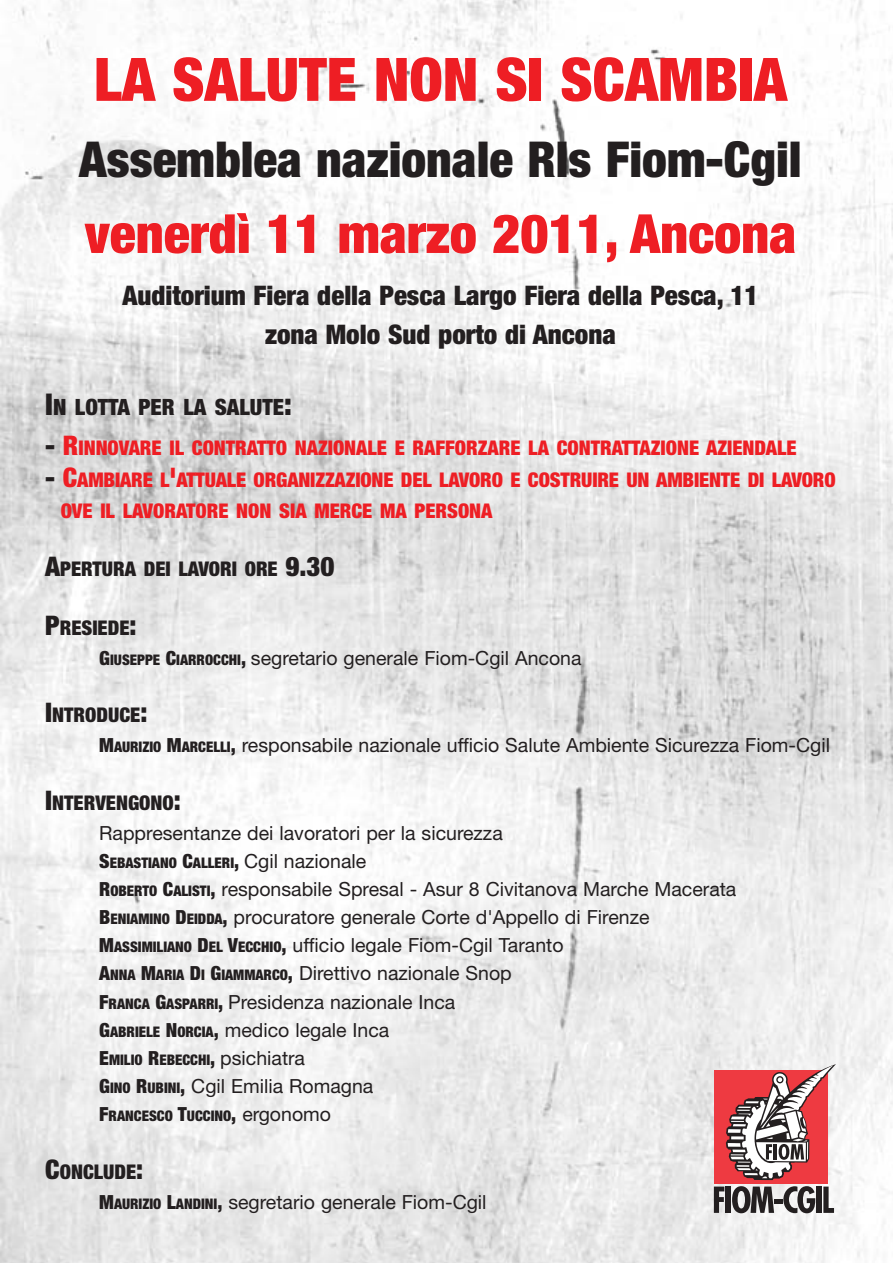
<style>
.page{position:relative;width:893px;height:1263px;background:#fff}
.page>*{position:absolute;margin:0;border:0;box-sizing:border-box;transform-origin:0 0}
.t1{font:900 condensed 60px "Helvetica Neue";color:#ee1e24}
.t2{font:900 condensed 54px "Helvetica Neue";color:#ee1e24}
.t3{font:900 condensed 49.5px "Helvetica Neue";color:#231f20}
.t4{font:900 condensed 27px/39px "Helvetica Neue";color:#231f20;text-align:center}
.t5{font:900 condensed 22.5px "Helvetica Neue";color:#231f20}
.t6{font:900 condensed 20.25px/31.5px "Helvetica Neue";color:#ee1e24}
.t7{font:900 condensed 20.25px "Helvetica Neue";color:#231f20}
.t8{font:19.5px/28px "Helvetica Neue";color:#231f20}
.t9{font:900 condensed 14.7px "Helvetica Neue";color:#231f20}
.s1{font-size:30px}
.s2{font-size:27px;color:#231f20}
.s3{font-size:27px}
.s4{font-weight:900;font-stretch:condensed}
.s5{font-weight:900;font-stretch:condensed;font-size:14.7px}
.s6{font-size:19.5px}
.s7{font-weight:400;font-stretch:normal;font-size:19.5px}
</style>
<div class="page">
<img style="left:0;top:0;width:893px;height:1263px">
<div style="left:714px;top:1070px;width:114px;height:114px;background:#ee3a41"></div>
<svg style="left:714px;top:1186px;width:10px;height:27px"></svg>
<div style="left:726px;top:1186px;width:5px;height:27px;background:#231f20"></div>
<svg style="left:732px;top:1186px;width:42px;height:27px"></svg>
<div style="left:774px;top:1199px;width:9px;height:5px;background:#231f20"></div>
<svg style="left:783px;top:1186px;width:32px;height:27px"></svg>
<div style="left:816px;top:1186px;width:5px;height:27px;background:#231f20"></div>
<svg style="left:823px;top:1186px;width:11px;height:27px"></svg>
<svg style="left:726px;top:1064px;width:110px;height:116px"></svg>
<h1 class="t1" style="left:94px;top:43px;width:695px">LA SALUTE NON SI SCAMBIA</h1>
<h3 class="t3" style="left:79px;top:129px;width:724px">Assemblea nazionale Rls Fiom-Cgil</h3>
<h2 class="t2" style="left:85px;top:200px;width:713px">venerdì 11 marzo 2011, Ancona</h2>
<h3 class="t4" style="left:122px;top:275px;width:638px">Auditorium Fiera della Pesca Largo Fiera della Pesca, 11 zona Molo Sud porto di Ancona</h3>
<p class="t5" style="left:45px;top:393px;width:248px"><span class="s1">I</span>N LOTTA PER LA SALUTE<span class="s1">:</span></p>
<p class="t6" style="left:45px;top:432px;width:753px"><span class="s2">-</span> <span class="s3">R</span>INNOVARE IL CONTRATTO NAZIONALE E RAFFORZARE LA CONTRATTAZIONE AZIENDALE</p>
<p class="t6" style="left:61px;top:463px;width:776px;text-indent:-15px"><span class="s2">-</span> <span class="s3">C</span>AMBIARE L<span class="s3">'</span>ATTUALE ORGANIZZAZIONE DEL LAVORO E COSTRUIRE UN AMBIENTE DI LAVORO<br>OVE IL LAVORATORE NON SIA MERCE MA PERSONA</p>
<p class="t7" style="left:45px;top:557px;width:291px"><span class="s3">A</span>PERTURA DEI LAVORI ORE <span class="s3">9.30</span></p>
<p class="t7" style="left:45px;top:615px;width:93px"><span class="s3">P</span>RESIEDE<span class="s3">:</span></p>
<p class="t8" style="left:99px;top:643px;width:484px"><span class="s4">G</span><span class="s5">IUSEPPE</span> <span class="s4">C</span><span class="s5">IARROCCHI</span><span class="s4">,</span> segretario generale Fiom-Cgil Ancona</p>
<p class="t7" style="left:45px;top:702px;width:104px"><span class="s3">I</span>NTRODUCE<span class="s3">:</span></p>
<p class="t8" style="left:99px;top:731px;width:732px"><span class="s4">M</span><span class="s5">AURIZIO</span> <span class="s4">M</span><span class="s5">ARCELLI</span><span class="s4">,</span> responsabile nazionale ufficio Salute Ambiente Sicurezza Fiom-Cgil</p>
<p class="t7" style="left:45px;top:790px;width:137px"><span class="s3">I</span>NTERVENGONO<span class="s3">:</span></p>
<p class="t8" style="left:99px;top:819px;width:405px">Rappresentanze dei lavoratori per la sicurezza</p>
<p class="t9" style="left:99px;top:853px;width:269px"><span class="s6">S</span>EBASTIANO <span class="s6">C</span>ALLERI<span class="s6">,</span> <span class="s7">Cgil nazionale</span></p>
<p class="t8" style="left:99px;top:875px;width:639px"><span class="s4">R</span><span class="s5">OBERTO</span> <span class="s4">C</span><span class="s5">ALISTI</span><span class="s4">,</span> responsabile Spresal - Asur 8 Civitanova Marche Macerata <span class="s4">B</span><span class="s5">ENIAMINO</span> <span class="s4">D</span><span class="s5">EIDDA</span><span class="s4">,</span> procuratore generale Corte d'Appello di Firenze <span class="s4">M</span><span class="s5">ASSIMILIANO</span> <span class="s4">D</span><span class="s5">EL</span> <span class="s4">V</span><span class="s5">ECCHIO</span><span class="s4">,</span> ufficio legale Fiom-Cgil Taranto<br><span class="s4">A</span><span class="s5">NNA</span> <span class="s4">M</span><span class="s5">ARIA</span> <span class="s4">D</span><span class="s5">I</span> <span class="s4">G</span><span class="s5">IAMMARCO</span><span class="s4">,</span> Direttivo nazionale Snop<br><span class="s4">F</span><span class="s5">RANCA</span> <span class="s4">G</span><span class="s5">ASPARRI</span><span class="s4">,</span> Presidenza nazionale Inca<br><span class="s4">G</span><span class="s5">ABRIELE</span> <span class="s4">N</span><span class="s5">ORCIA</span><span class="s4">,</span> medico legale Inca</p>
<p class="t9" style="left:99px;top:1050px;width:207px"><span class="s6">E</span>MILIO <span class="s6">R</span>EBECCHI<span class="s6">,</span> <span class="s7">psichiatra</span></p>
<p class="t8" style="left:99px;top:1072px;width:276px"><span class="s4">G</span><span class="s5">INO</span> <span class="s4">R</span><span class="s5">UBINI</span><span class="s4">,</span> Cgil Emilia Romagna</p>
<p class="t9" style="left:99px;top:1107px;width:233px"><span class="s6">F</span>RANCESCO <span class="s6">T</span>UCCINO<span class="s6">,</span> <span class="s7">ergonomo</span></p>
<p class="t7" style="left:45px;top:1159px;width:100px"><span class="s3">C</span>ONCLUDE<span class="s3">:</span></p>
<p class="t8" style="left:99px;top:1188px;width:389px"><span class="s4">M</span><span class="s5">AURIZIO</span> <span class="s4">L</span><span class="s5">ANDINI</span><span class="s4">,</span> segretario generale Fiom-Cgil</p>
</div>
